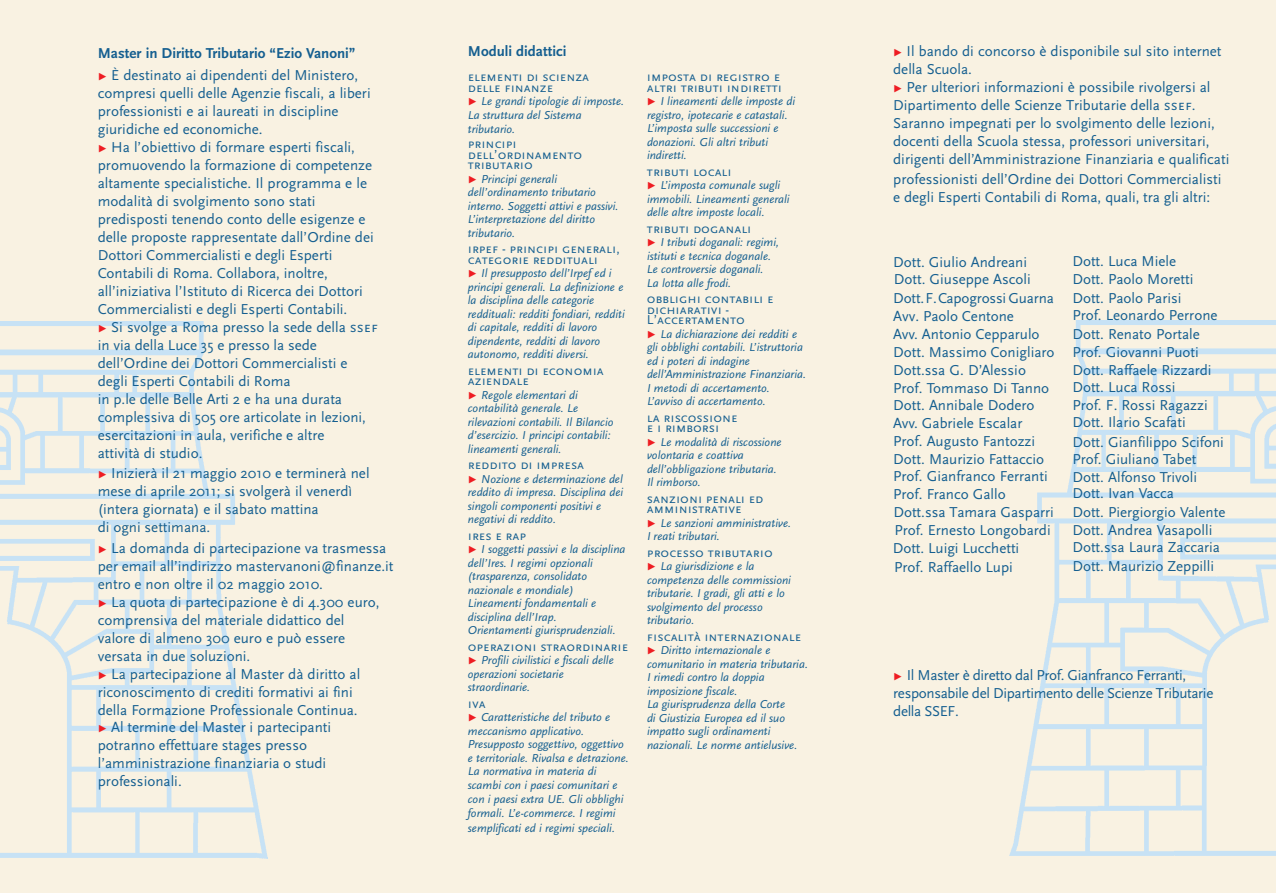
<style>
.page{position:relative;width:1276px;height:893px;background:#f9f2e2}
.page>*{position:absolute;margin:0;border:0;box-sizing:border-box;transform-origin:0 0}
.t1{font:15px/18px "Scala Sans";color:#155f90}
.t2{font:15px/18px "Scala Sans";letter-spacing:-.02em;color:#155f90}
.t3{font:700 15px/22.5px "Scala Sans";color:#155f90}
.t4{font:13.5px/10.5px "Scala Sans Caps";color:#155f90}
.t5{font:italic 12px/13.5px "Scala Sans";color:#155f90}
.s1{font-weight:400;color:#ee1d23}
.s2{font-weight:400}
.s3{color:#ee1d23}
.s4{font-family:"Scala Sans Caps"}
.s5{font-style:normal;font-size:15px;color:#ee1d23}
</style>
<div class="page">
<img style="left:0;top:322px;width:267px;height:536px">
<img style="left:1009px;top:320px;width:267px;height:536px">
<p class="t3" style="left:98px;top:42px;width:262px">Master in Diritto Tributario “Ezio Vanoni”<br><span class="s1">Ω</span> <span class="s2">È destinato ai dipendenti del Ministero,</span></p>
<p class="t1" style="left:98px;top:85px;width:282px">compresi quelli delle Agenzie fiscali, a liberi professionisti e ai laureati in discipline giuridiche ed economiche.<br><span class="s3">Ω</span> Ha l’obiettivo di formare esperti fiscali, promuovendo la formazione di competenze altamente specialistiche. Il programma e le modalità di svolgimento sono stati predisposti tenendo conto delle esigenze e delle proposte rappresentate dall’Ordine dei Dottori Commercialisti e degli Esperti Contabili di Roma. Collabora, inoltre, all’iniziativa l’Istituto di Ricerca dei Dottori Commercialisti e degli Esperti Contabili.<br><span class="s3">Ω</span> Si svolge a Roma presso la sede della <span class="s4">ssef </span>in via della Luce 35 e presso la sede dell’Ordine dei Dottori Commercialisti e degli Esperti Contabili di Roma<br>in p.le delle Belle Arti 2 e ha una durata complessiva di 505 ore articolate in lezioni, esercitazioni in aula, verifiche e altre<br>attività di studio.</p>
<p class="t1" style="left:98px;top:464px;width:273px"><span class="s3">Ω</span> Inizierà il 21 maggio 2010 e terminerà nel mese di aprile 2011; si svolgerà il venerdì (intera giornata) e il sabato mattina<br>di ogni settimana.</p>
<p class="t1" style="left:98px;top:539px;width:297px"><span class="s3">Ω</span> La domanda di partecipazione va trasmessa per email all’indirizzo mastervanoni@finanze.it entro e non oltre il 02 maggio 2010.<br><span class="s3">Ω</span> La quota di partecipazione è di 4.300 euro, comprensiva del materiale didattico del<br>valore di almeno 300 euro e può essere<br>versata in due soluzioni.<br><span class="s3">Ω</span> La partecipazione al Master dà diritto al riconoscimento di crediti formativi ai fini<br>della Formazione Professionale Continua.<br><span class="s3">Ω</span> Al termine del Master i partecipanti<br>potranno effettuare stages presso l’amministrazione finanziaria o studi professionali.</p>
<p class="t3" style="left:468px;top:41px;width:100px">Moduli didattici</p>
<p class="t4" style="left:468px;top:72px;width:123px">elementi di scienza delle finanze</p>
<p class="t5" style="left:468px;top:95px;width:158px;line-height:14px"><span class="s5">Ω</span> Le grandi tipologie di imposte.<br>La struttura del Sistema tributario.</p>
<p class="t4" style="left:468px;top:139px;width:116px">principi dell’ordinamento tributario</p>
<p class="t5" style="left:468px;top:172px;width:152px"><span class="s5">Ω</span> Principi generali dell’ordinamento tributario interno. Soggetti attivi e passivi.<br>L’interpretazione del diritto tributario.</p>
<p class="t4" style="left:468px;top:244px;width:153px">irpef - principi generali, categorie reddituali</p>
<p class="t5" style="left:468px;top:267px;width:158px"><span class="s5">Ω</span> Il presupposto dell’Irpef ed i principi generali. La definizione e la disciplina delle categorie reddituali: redditi fondiari, redditi di capitale, redditi di lavoro dipendente, redditi di lavoro autonomo, redditi diversi.</p>
<p class="t4" style="left:468px;top:365px;width:137px">elementi di economia aziendale</p>
<p class="t5" style="left:468px;top:388px;width:147px"><span class="s5">Ω</span> Regole elementari di contabilità generale. Le rilevazioni contabili. Il Bilancio d’esercizio. I principi contabili: lineamenti generali.</p>
<p class="t4" style="left:468px;top:460px;width:118px">reddito di impresa</p>
<p class="t5" style="left:468px;top:472px;width:157px"><span class="s5">Ω</span> Nozione e determinazione del reddito di impresa. Disciplina dei singoli componenti positivi e negativi di reddito.</p>
<p class="t4" style="left:468px;top:530px;width:60px">ires e rap</p>
<p class="t5" style="left:468px;top:543px;width:159px"><span class="s5">Ω</span> I soggetti passivi e la disciplina dell’Ires. I regimi opzionali (trasparenza, consolidato nazionale e mondiale)<br>Lineamenti fondamentali e disciplina dell’Irap.<br>Orientamenti giurisprudenziali.</p>
<p class="t4" style="left:468px;top:641px;width:162px">operazioni straordinarie</p>
<p class="t5" style="left:468px;top:654px;width:147px"><span class="s5">Ω</span> Profili civilistici e fiscali delle operazioni societarie straordinarie.</p>
<p class="t4" style="left:468px;top:698px;width:19px">iva</p>
<p class="t5" style="left:468px;top:711px;width:163px"><span class="s5">Ω</span> Caratteristiche del tributo e meccanismo applicativo.<br>Presupposto soggettivo, oggettivo e territoriale. Rivalsa e detrazione.<br>La normativa in materia di scambi con i paesi comunitari e con i paesi extra UE. Gli obblighi formali. L’e-commerce. I regimi semplificati ed i regimi speciali.</p>
<p class="t4" style="left:647px;top:72px;width:137px">imposta di registro e altri tributi indiretti</p>
<p class="t5" style="left:647px;top:95px;width:150px"><span class="s5">Ω</span> I lineamenti delle imposte di registro, ipotecarie e catastali.<br>L’imposta sulle successioni e donazioni. Gli altri tributi indiretti.</p>
<p class="t4" style="left:647px;top:166px;width:86px">tributi locali</p>
<p class="t5" style="left:647px;top:179px;width:144px"><span class="s5">Ω</span> L’imposta comunale sugli immobili. Lineamenti generali delle altre imposte locali.</p>
<p class="t4" style="left:647px;top:223px;width:106px">tributi doganali</p>
<p class="t5" style="left:647px;top:236px;width:134px"><span class="s5">Ω</span> I tributi doganali: regimi, istituti e tecnica doganale.<br>Le controversie doganali.<br>La lotta alle frodi.</p>
<p class="t4" style="left:647px;top:294px;width:128px">obblighi contabili e dichiarativi -<br>L’accertamento</p>
<p class="t5" style="left:647px;top:327px;width:161px"><span class="s5">Ω</span> La dichiarazione dei redditi e gli obblighi contabili. L’istruttoria ed i poteri di indagine dell’Amministrazione Finanziaria.<br>I metodi di accertamento.<br>L’avviso di accertamento.</p>
<p class="t4" style="left:647px;top:412px;width:92px">la riscossione e i rimborsi</p>
<p class="t5" style="left:647px;top:435px;width:136px"><span class="s5">Ω</span> Le modalità di riscossione volontaria e coattiva dell’obbligazione tributaria.<br>Il rimborso.</p>
<p class="t4" style="left:647px;top:493px;width:118px">sanzioni penali ed amministrative</p>
<p class="t5" style="left:647px;top:516px;width:146px"><span class="s5">Ω</span> Le sanzioni amministrative.<br>I reati tributari.</p>
<p class="t4" style="left:647px;top:547px;width:127px">processo tributario</p>
<p class="t5" style="left:647px;top:560px;width:146px"><span class="s5">Ω</span> La giurisdizione e la competenza delle commissioni tributarie. I gradi, gli atti e lo svolgimento del processo tributario.</p>
<p class="t4" style="left:647px;top:631px;width:156px">fiscalità internazionale</p>
<p class="t5" style="left:647px;top:644px;width:162px"><span class="s5">Ω</span> Diritto internazionale e comunitario in materia tributaria.<br>I rimedi contro la doppia imposizione fiscale.<br>La giurisprudenza della Corte<br>di Giustizia Europea ed il suo impatto sugli ordinamenti nazionali. Le norme antielusive.</p>
<p class="t1" style="left:893px;top:43px;width:338px"><span class="s3">Ω</span> Il bando di concorso è disponibile sul sito internet della Scuola.<br><span class="s3">Ω</span> Per ulteriori informazioni è possibile rivolgersi al Dipartimento delle Scienze Tributarie della <span class="s4">ssef</span>.<br>Saranno impegnati per lo svolgimento delle lezioni, docenti della Scuola stessa, professori universitari, dirigenti dell’Amministrazione Finanziaria e qualificati</p>
<p class="t1" style="left:893px;top:170px;width:330px">professionisti dell’Ordine dei Dottori Commercialisti e degli Esperti Contabili di Roma, quali, tra gli altri:</p>
<p class="t1" style="left:893px;top:254px;width:139px;line-height:17.2px">Dott. Giulio Andreani<br>Dott. Giuseppe Ascoli</p>
<p class="t1" style="left:893px;top:289px;width:163px">Dott.F.Capogrossi Guarna<br>Avv. Paolo Centone<br>Avv. Antonio Cepparulo<br>Dott. Massimo Conigliaro<br>Dott.ssa G. D’Alessio<br>Prof. Tommaso Di Tanno</p>
<p class="t1" style="left:893px;top:396px;width:153px">Dott. Annibale Dodero<br>Avv. Gabriele Escalar<br>Prof. Augusto Fantozzi<br>Dott. Maurizio Fattaccio</p>
<p class="t1" style="left:893px;top:467px;width:162px">Prof. Gianfranco Ferranti<br>Prof. Franco Gallo<br>Dott.ssa Tamara Gasparri</p>
<p class="t1" style="left:892px;top:539px;width:128px;line-height:18.5px">Dott. Luigi Lucchetti<br>Prof. Raffaello Lupi</p>
<p class="t1" style="left:894px;top:521px;width:158px">Prof. Ernesto Longobardi</p>
<p class="t1" style="left:1072px;top:253px;width:123px">Dott. Luca Miele<br>Dott. Paolo Moretti<br>Dott. Paolo Parisi</p>
<p class="t1" style="left:1072px;top:306px;width:147px;line-height:19.2px">Prof. Leonardo Perrone<br>Dott. Renato Portale</p>
<p class="t1" style="left:1072px;top:343px;width:141px;line-height:18.8px">Prof. Giovanni Puoti<br>Dott. Raffaele Rizzardi</p>
<p class="t1" style="left:1072px;top:379px;width:137px">Dott. Luca Rossi<br>Prof. F. Rossi Ragazzi</p>
<p class="t1" style="left:1072px;top:412px;width:153px;line-height:19.8px">Dott. Ilario Scafati<br>Dott. Gianfilippo Scifoni</p>
<p class="t1" style="left:1072px;top:451px;width:126px">Prof. Giuliano Tabet<br>Dott. Alfonso Trivoli</p>
<p class="t1" style="left:1072px;top:484px;width:154px">Dott. Ivan Vacca<br>Dott. Piergiorgio Valente<br>Dott. Andrea Vasapolli<br>Dott.ssa Laura Zaccaria</p>
<p class="t1" style="left:1072px;top:557px;width:143px">Dott. Maurizio Zeppilli</p>
<p class="t2" style="left:893px;top:666px;width:322px"><span class="s3">Ω</span> Il Master è diretto dal Prof. Gianfranco Ferranti, responsabile del Dipartimento delle Scienze Tributarie della SSEF.</p>
</div>
